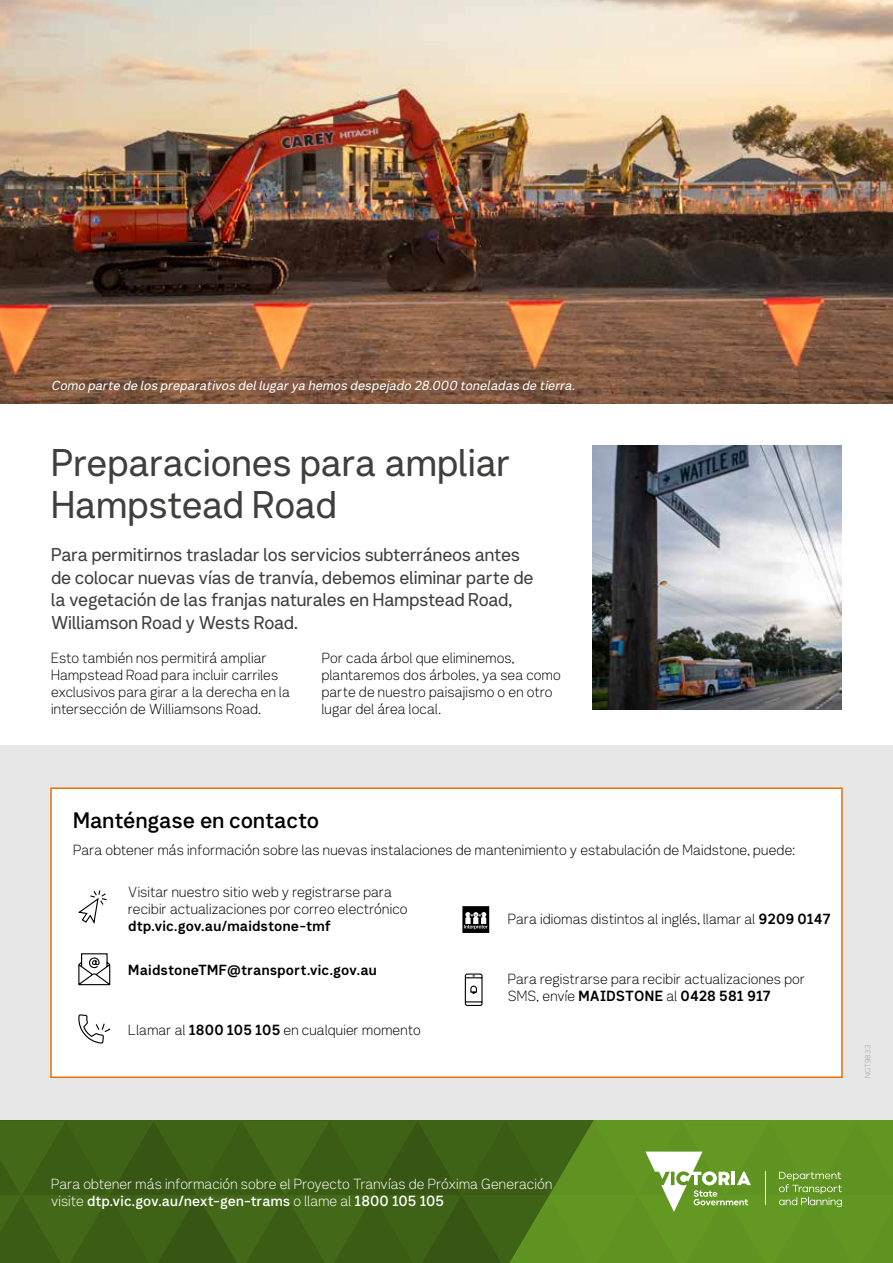
<style>
.page{position:relative;width:893px;height:1263px;background:#fff}
.page>*{position:absolute;margin:0;border:0;box-sizing:border-box;transform-origin:0 0}
.t1{font:37.5px/42px "Network Sans 2019 Regular";letter-spacing:-.01em;color:#3f3f3e}
.t2{font:21.75px "Network Sans 2019 Medium";color:#000}
.t3{font:18px/22.5px "Network Sans 2019 Regular";letter-spacing:-.01em;color:#3f3f3e}
.t4{font:14.25px/17.1px "Network Sans 2019 Light";letter-spacing:.01em;color:#000}
.t5{font:14.25px "Network Sans 2019 Bold";letter-spacing:.01em;color:#000}
.t6{font:14.25px "Network Sans 2019 Light";letter-spacing:.01em;color:#fff}
.t7{font:14.25px "Network Sans 2019 Medium";letter-spacing:.01em;color:#fff}
.t8{font:italic 12.75px "Network Sans 2019 Regular";color:#fff}
.t9{font:7.5px "Network Sans 2019 Light";letter-spacing:.025em;color:#9d9d9c}
.s1{font-family:"Network Sans 2019 Bold"}
.s2{font-family:"Network Sans 2019 Light"}
</style>
<div class="page">
<div style="left:0;top:745px;width:893px;height:518px;background:#e7e7e7"></div>
<img style="left:0;top:0;width:893px;height:403px">
<img style="left:592px;top:446px;width:250px;height:263px">
<div style="left:51px;top:788px;width:791px;height:289px;background:#fff"></div>
<svg style="left:78px;top:890px;width:29px;height:34px"></svg>
<svg style="left:78px;top:953px;width:33px;height:33px"></svg>
<svg style="left:78px;top:1014px;width:33px;height:30px"></svg>
<div style="left:50px;top:787px;width:793px;height:291px;border:2px solid #ea6f06"></div>
<svg style="left:462px;top:906px;width:27px;height:27px"></svg>
<svg style="left:464px;top:973px;width:19px;height:33px"></svg>
<svg style="left:0;top:1120px;width:893px;height:143px;background:#4e761f"></svg>
<p class="t8" style="left:51px;top:375px;width:529px">Comopartedelospreparativosdellugaryahemosdespejado28.000 toneladasdetierra.</p>
<h1 class="t1" style="left:51px;top:439px;width:461px">Preparaciones para ampliar<br>Hampstead Road</h1>
<p class="t3" style="left:51px;top:543px;width:484px">Para permitirnos trasladar los servicios subterráneos antes de colocar nuevas vías de tranvía, debemos eliminar parte de la vegetación de las franjas naturales en Hampstead Road, Williamson Road y Wests Road.</p>
<p class="t4" style="left:51px;top:649px;width:240px">Esto también nos permitirá ampliar Hampstead Road para incluir carriles exclusivos para girar a la derecha en la intersección de Williamsons Road.</p>
<p class="t4" style="left:322px;top:649px;width:241px">Por cada árbol que eliminemos, plantaremos dos árboles, ya sea como parte de nuestro paisajismo o en otro lugar del área local.</p>
<h2 class="t2" style="left:73px;top:801px;width:248px">Manténgase en contacto</h2>
<p class="t4" style="left:73px;top:841px;width:723px">Para obtener más información sobre las nuevas instalaciones de mantenimiento y estabulación de Maidstone, puede:</p>
<p class="t4" style="left:128px;top:882px;width:281px">Visitar nuestro sitio web y registrarse para recibir actualizaciones por correo electrónico</p>
<p class="t5" style="left:128px;top:913px;width:204px">dtp.vic.gov.au/maidstone-tmf</p>
<p class="t5" style="left:128px;top:958px;width:250px">MaidstoneTMF@transport.vic.gov.au</p>
<p class="t4" style="left:508px;top:910px;width:325px">Para idiomas distintos al inglés, llamar al <span class="s1">9209 0147</span></p>
<p class="t4" style="left:508px;top:969px;width:299px">Para registrarse para recibir actualizaciones por</p>
<p class="t5" style="left:508px;top:983px;width:265px"><span class="s2">SMS, envíe</span> MAIDSTONE <span class="s2">al</span> 0428 581 917</p>
<p class="t4" style="left:128px;top:1020px;width:294px">Llamar al <span class="s1">1800 105 105</span> en cualquier momento</p>
<p class="t9" style="left:861px;top:1078px;width:34px;rotate:-90deg">NGT9833</p>
<p class="t6" style="left:51px;top:1172px;width:503px">Para obtener más información sobre el Proyecto Tranvías de Próxima Generación</p>
<p class="t7" style="left:51px;top:1189px;width:395px"><span class="s2">visite</span> dtp.vic.gov.au/next-gen-trams <span class="s2">o llame al</span> 1800 105 105</p>
</div>
